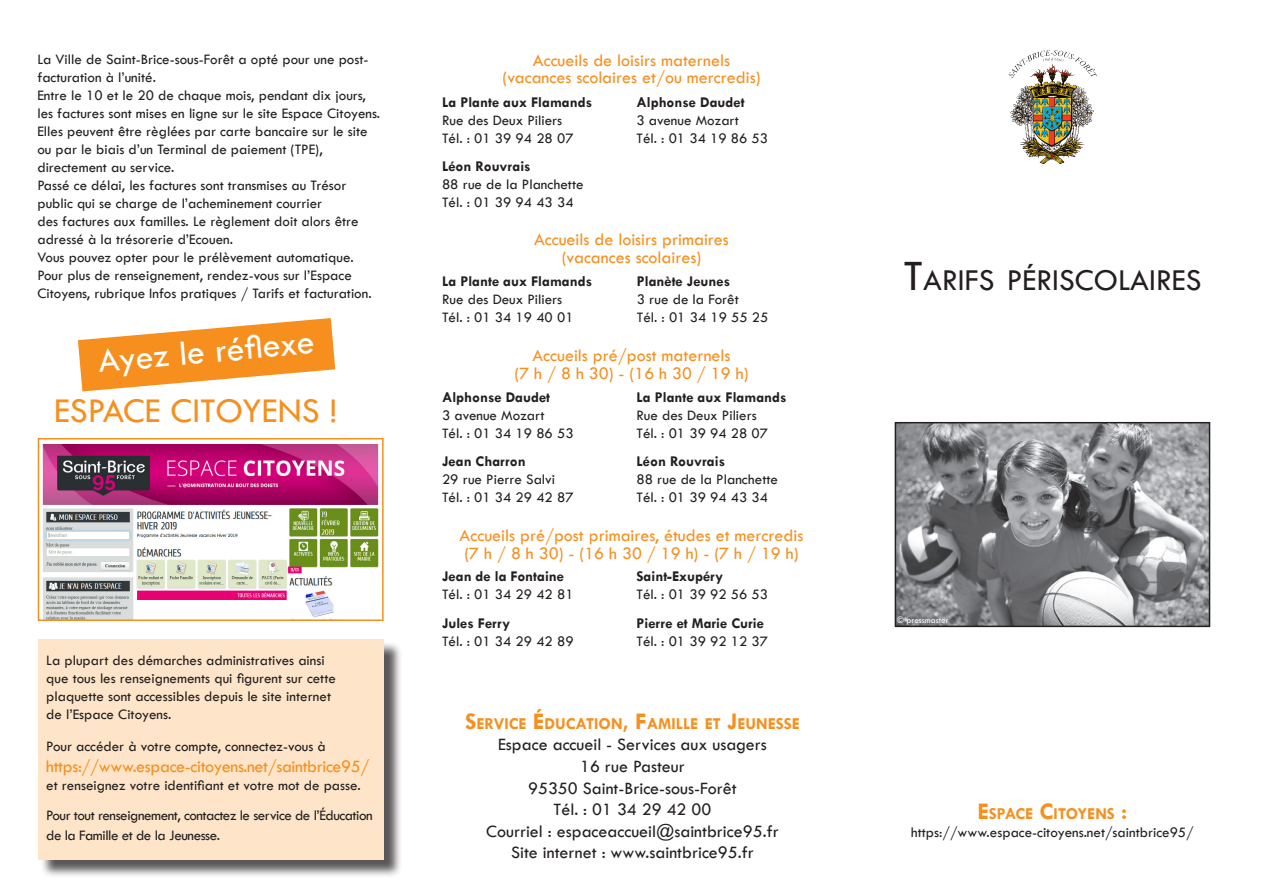
<style>
.page{position:relative;width:1263px;height:893px;background:#fff}
.page>*{position:absolute;margin:0;border:0;box-sizing:border-box;transform-origin:0 0}
.t1{font:36px "Tw Cen";color:#f68f1e}
.t2{font:36px "Tw Cen";color:#fffffd}
.t3{font:31.5px "Tw Cen";color:#231f20}
.t4{font:18px "Tw Cen";color:#f68f1e}
.t5{font:18px "Tw Cen";color:#231f20}
.t6{font:18px "Tw Cen";letter-spacing:-.02em;color:#f68f1e}
.t7{font:700 16.8px "Tw Cen";color:#f68f1e}
.t8{font:15px/18px "Tw Cen";color:#231f20}
.t9{font:700 15px "Tw Cen";color:#231f20}
.t10{font:15px/19.8px "Tw Cen";letter-spacing:-.03em;color:#231f20}
.t11{font:9px "Tw Cen";color:#fff}
.s1{font-weight:700}
.s2{font-size:24px}
.s3{font-size:45px}
</style>
<div class="page">
<img style="left:1008px;top:50px;width:89px;height:113px">
<img style="left:898px;top:425px;width:309px;height:199px">
<div style="left:895px;top:422px;width:315px;height:205px;border:2px solid #231f20"></div>
<div style="left:40px;top:641px;width:362px;height:237px;background:#231f20;opacity:.75"></div>
<div style="left:38px;top:639px;width:346px;height:220px;background:#fee5c9"></div>
<img style="left:42px;top:444px;width:337px;height:174px">
<div style="left:38px;top:438px;width:346px;height:183px;border:2px solid #f68f1e"></div>
<svg style="left:78px;top:318px;width:257px;height:73px"></svg>
<p class="t8" style="left:37px;top:51px;width:333px">La Ville de Saint-Brice-sous-Forêt a opté pour une post&shy;facturation à l’unité.</p>
<p class="t8" style="left:37px;top:87px;width:344px">Entre le 10 et le 20 de chaque mois, pendant dix jours, les factures sont mises en ligne sur le site Espace Citoyens.<br>Elles peuvent être règlées par carte bancaire sur le site ou par le biais d’un Terminal de paiement (TPE), directement au service.</p>
<p class="t8" style="left:37px;top:177px;width:336px">Passé ce délai, les factures sont transmises au Trésor public qui se charge de l’acheminement courrier<br>des factures aux familles. Le règlement doit alors être adressé à la trésorerie d’Ecouen.<br>Vous pouvez opter pour le prélèvement automatique.<br>Pour plus de renseignement, rendez-vous sur l’Espace Citoyens, rubrique Infos pratiques / Tarifs et facturation.</p>
<p class="t2" style="left:96px;top:339px;width:219px;rotate:-5deg">Ayez le réfl exe</p>
<p class="t1" style="left:54px;top:389px;width:285px">ESPACE CITOYENS !</p>
<p class="t8" style="left:46px;top:651px;width:280px">La plupart des démarches administratives ainsi</p>
<p class="t8" style="left:46px;top:669px;width:291px">que tous les renseignements qui figurent sur cette plaquette sont accessibles depuis le site internet de l’Espace Citoyens.</p>
<p class="t8" style="left:46px;top:737px;width:281px">Pour accéder à votre compte, connectez-vous à</p>
<p class="t6" style="left:46px;top:756px;width:325px">https://www.espace-citoyens.net/saintbrice95/</p>
<p class="t8" style="left:46px;top:776px;width:316px">et renseignez votre identifiant et votre mot de passe.</p>
<p class="t10" style="left:46px;top:805px;width:328px">Pour tout renseignement, contactez le service de l’Éducation de la Famille et de la Jeunesse.</p>
<p class="t4" style="left:533px;top:50px;width:199px">Accueils de loisirs maternels</p>
<p class="t4" style="left:502px;top:66px;width:260px">(vacances scolaires et/ou mercredis)</p>
<p class="t9" style="left:442px;top:93px;width:152px">La Plante aux Flamands</p>
<p class="t8" style="left:442px;top:111px;width:122px">Rue des Deux Piliers</p>
<p class="t8" style="left:442px;top:124px;width:133px;line-height:28.5px">Tél. : 01 39 94 28 07<br><span class="s1">Léon Rouvrais</span></p>
<p class="t8" style="left:442px;top:176px;width:143px">88 rue de la Planchette</p>
<p class="t8" style="left:442px;top:194px;width:133px">Tél. : 01 39 94 43 34</p>
<p class="t8" style="left:636px;top:93px;width:133px"><span class="s1">Alphonse Daudet<br></span>3 avenue Mozart<br>Tél. : 01 34 19 86 53</p>
<p class="t4" style="left:534px;top:229px;width:196px">Accueils de loisirs primaires</p>
<p class="t4" style="left:562px;top:247px;width:141px">(vacances scolaires)</p>
<p class="t9" style="left:637px;top:272px;width:95px">Planète Jeunes</p>
<p class="t8" style="left:637px;top:290px;width:104px">3 rue de la Forêt</p>
<p class="t8" style="left:637px;top:308px;width:133px">Tél. : 01 34 19 55 25</p>
<p class="t9" style="left:442px;top:272px;width:152px">La Plante aux Flamands</p>
<p class="t8" style="left:442px;top:290px;width:122px">Rue des Deux Piliers</p>
<p class="t8" style="left:442px;top:308px;width:133px">Tél. : 01 34 19 40 01</p>
<p class="t4" style="left:532px;top:345px;width:200px">Accueils pré/post maternels</p>
<p class="t4" style="left:514px;top:363px;width:236px">(7 h / 8 h 30) - (16 h 30 / 19 h)</p>
<p class="t9" style="left:442px;top:388px;width:110px">Alphonse Daudet</p>
<p class="t8" style="left:442px;top:406px;width:104px">3 avenue Mozart</p>
<p class="t8" style="left:442px;top:424px;width:133px">Tél. : 01 34 19 86 53</p>
<p class="t9" style="left:442px;top:452px;width:85px">Jean Charron</p>
<p class="t8" style="left:442px;top:470px;width:115px">29 rue Pierre Salvi</p>
<p class="t8" style="left:442px;top:488px;width:133px">Tél. : 01 34 29 42 87</p>
<p class="t9" style="left:636px;top:388px;width:152px">La Plante aux Flamands</p>
<p class="t8" style="left:636px;top:406px;width:122px">Rue des Deux Piliers</p>
<p class="t8" style="left:636px;top:424px;width:133px">Tél. : 01 39 94 28 07</p>
<p class="t9" style="left:636px;top:452px;width:90px">Léon Rouvrais</p>
<p class="t8" style="left:636px;top:470px;width:143px">88 rue de la Planchette</p>
<p class="t8" style="left:636px;top:488px;width:133px">Tél. : 01 39 94 43 34</p>
<p class="t4" style="left:460px;top:524px;width:345px">Accueils pré/post primaires, études et mercredis</p>
<p class="t4" style="left:464px;top:542px;width:336px">(7 h / 8 h 30) - (16 h 30 / 19 h) - (7 h / 19 h)</p>
<p class="t9" style="left:442px;top:568px;width:124px">Jean de la Fontaine</p>
<p class="t8" style="left:442px;top:586px;width:133px">Tél. : 01 34 29 42 81</p>
<p class="t9" style="left:442px;top:614px;width:70px">Jules Ferry</p>
<p class="t8" style="left:442px;top:632px;width:133px">Tél. : 01 34 29 42 89</p>
<p class="t9" style="left:636px;top:568px;width:88px">Saint-Exupéry</p>
<p class="t8" style="left:636px;top:586px;width:133px">Tél. : 01 39 92 56 53</p>
<p class="t9" style="left:636px;top:614px;width:129px">Pierre et Marie Curie</p>
<p class="t8" style="left:636px;top:632px;width:133px">Tél. : 01 39 92 12 37</p>
<p class="t7" style="left:465px;top:713px;width:334px"><span class="s2">S</span>ERVICE <span class="s2">É</span>DUCATION<span class="s2">, F</span>AMILLE ET <span class="s2">J</span>EUNESSE</p>
<p class="t5" style="left:498px;top:734px;width:270px">Espace accueil - Services aux usagers</p>
<p class="t5" style="left:580px;top:755px;width:106px">16 rue Pasteur</p>
<p class="t5" style="left:528px;top:777px;width:210px">95350 Saint-Brice-sous-Forêt</p>
<p class="t5" style="left:553px;top:799px;width:159px">Tél. : 01 34 29 42 00</p>
<p class="t5" style="left:486px;top:820px;width:294px">Courriel : espaceaccueil@saintbrice95.fr</p>
<p class="t5" style="left:511px;top:842px;width:244px">Site internet : www.saintbrice95.fr</p>
<p class="t3" style="left:903px;top:261px;width:299px"><span class="s3">T</span>ARIFS PÉRISCOLAIRES</p>
<p class="t11" style="left:897px;top:615px;width:53px">© pressmaster</p>
<p class="t7" style="left:977px;top:804px;width:152px"><span class="s2">E</span>SPACE <span class="s2">C</span>ITOYENS <span class="s2">:</span></p>
<p class="t8" style="left:911px;top:824px;width:284px">https://www.espace-citoyens.net/saintbrice95/</p>
</div>
